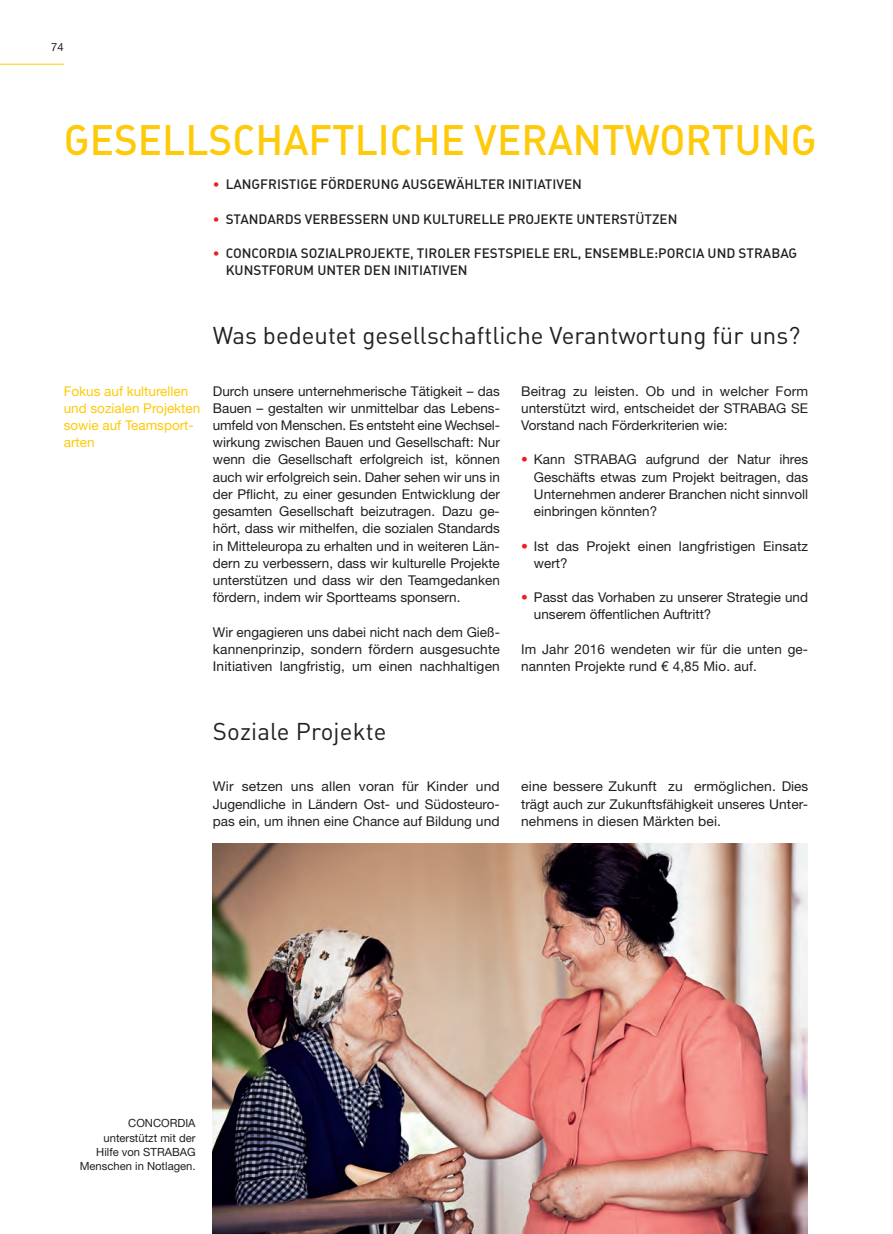
<style>
.page{position:relative;width:893px;height:1234px;background:#fff}
.page>*{position:absolute;margin:0;border:0;box-sizing:border-box;transform-origin:0 0}
.t1{font:500 42px "DIN Pro";color:#feca0a;scale:.96 1}
.t2{font:24px "DIN Pro";color:#231f20}
.t3{font:13.5px/17.2px "Helvetica Neue LT Pro";color:#231f20;text-align:justify}
.t4{font:500 13.5px/17.2px "DIN Pro";color:#231f20}
.t5{font:13.5px/17.2px "Helvetica Neue LT Pro";color:#feca0a}
.t6{font:11.25px/14.2px "Helvetica Neue LT Pro";color:#231f20;text-align:right}
.s1{color:#ee1d23}
</style>
<div class="page">
<img style="left:213px;top:843px;width:595px;height:390px">
<hr style="left:0;top:64px;width:64px;height:1px;background:#feca0a">
<p class="t6" style="left:51px;top:39px;width:14px">74</p>
<h1 class="t1" style="left:64px;top:111px;width:785px">GESELLSCHAFTLICHE VERANTWORTUNG</h1>
<p class="t4" style="left:213px;top:175px;width:371px"><span class="s1">•</span> LANGFRISTIGE FÖRDERUNG AUSGEWÄHLTER INITIATIVEN</p>
<p class="t4" style="left:213px;top:209px;width:466px"><span class="s1">•</span> STANDARDS VERBESSERN UND KULTURELLE PROJEKTE UNTERSTÜTZEN</p>
<p class="t4" style="left:226px;top:244px;width:573px;text-indent:-13px"><span class="s1">•</span> CONCORDIA SOZIALPROJEKTE, TIROLER FESTSPIELE ERL, ENSEMBLE:PORCIA UND STRABAG<br>KUNSTFORUM UNTER DEN INITIATIVEN</p>
<p class="t5" style="left:64px;top:382px;width:138px">Fokus auf kulturellen und sozialen Projekten sowie auf Teamsport&shy;arten</p>
<h2 class="t2" style="left:213px;top:319px;width:589px">Was bedeutet gesellschaftliche Verantwortung für uns?</h2>
<p class="t3" style="left:213px;top:382px;width:289px">Durch unsere unternehmerische Tätigkeit – das Bauen – gestalten wir unmittelbar das Lebens&shy;umfeld von Menschen. Es entsteht eine Wechsel&shy;wirkung zwischen Bauen und Gesellschaft: Nur wenn die Gesellschaft erfolgreich ist, können auch wir erfolgreich sein. Daher sehen wir uns in der Pflicht, zu einer gesunden Entwicklung der gesamten Gesellschaft beizutragen. Dazu ge&shy;hört, dass wir mithelfen, die sozialen Standards in Mitteleuropa zu erhalten und in weiteren Län&shy;dern zu verbessern, dass wir kulturelle Projekte unterstützen und dass wir den Teamgedanken fördern, indem wir Sportteams sponsern.</p>
<p class="t3" style="left:213px;top:622px;width:289px">Wir engagieren uns dabei nicht nach dem Gieß&shy;kannenprinzip, sondern fördern ausgesuchte Initiativen langfristig, um einen nachhaltigen</p>
<p class="t3" style="left:521px;top:382px;width:289px">Beitrag zu leisten. Ob und in welcher Form unterstützt wird, entscheidet der STRABAG SE Vorstand nach Förderkriterien wie:</p>
<p class="t3" style="left:534px;top:450px;width:276px;text-indent:-13px"><span class="s1">•</span> Kann STRABAG aufgrund der Natur ihres Geschäfts etwas zum Projekt beitragen, das Unternehmen anderer Branchen nicht sinnvoll einbringen könnten?</p>
<p class="t3" style="left:534px;top:536px;width:276px;text-indent:-13px"><span class="s1">•</span> Ist das Projekt einen langfristigen Einsatz wert?</p>
<p class="t3" style="left:534px;top:588px;width:276px;text-indent:-13px"><span class="s1">•</span> Passt das Vorhaben zu unserer Strategie und unserem öffentlichen Auftritt?</p>
<p class="t3" style="left:521px;top:640px;width:289px">Im Jahr 2016 wendeten wir für die unten ge&shy;nannten Projekte rund € 4,85 Mio. auf.</p>
<h2 class="t2" style="left:213px;top:714px;width:175px">Soziale Projekte</h2>
<p class="t3" style="left:213px;top:777px;width:289px">Wir setzen uns allen voran für Kinder und Jugendliche in Ländern Ost- und Südosteuro&shy;pas ein, um ihnen eine Chance auf Bildung und</p>
<p class="t3" style="left:521px;top:777px;width:289px">eine bessere Zukunft zu ermöglichen. Dies trägt auch zur Zukunftsfähigkeit unseres Unter&shy;nehmens in diesen Märkten bei.</p>
<p class="t6" style="left:80px;top:1115px;width:117px">CONCORDIA unterstützt mit der<br>Hilfe von STRABAG<br>Menschen in Notlagen.</p>
</div>
